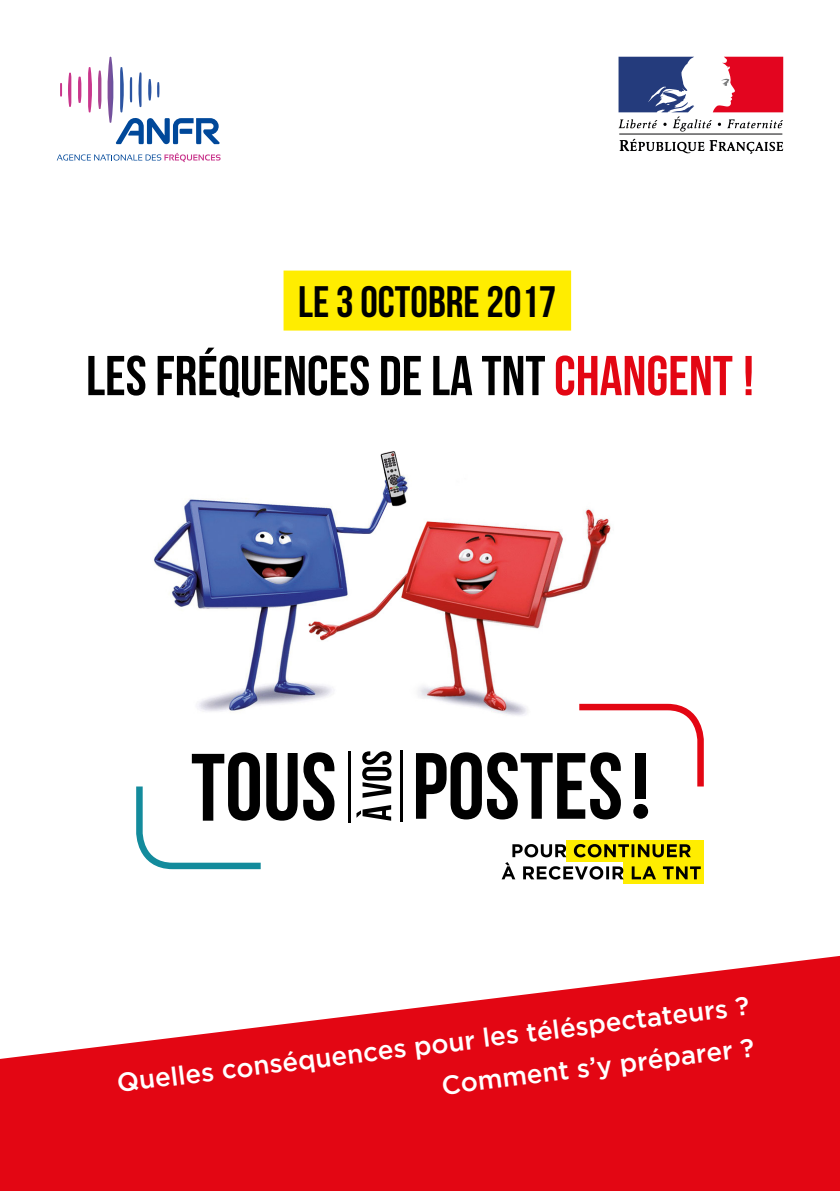
<style>
.page{position:relative;width:840px;height:1191px;background:#fff}
.page>*{position:absolute;margin:0;border:0;box-sizing:border-box;transform-origin:0 0}
.t1{font:56px "Bebas Neue";color:#000}
.t2{font:44px "Bebas Neue";color:#000}
.t3{font:500 26px/42px "Gotham";color:#fff;text-align:right}
.s1{color:#e30613}
</style>
<div class="page">
<svg style="left:618px;top:57px;width:164px;height:97px"></svg>
<svg style="left:57px;top:153px;width:163px;height:9px"></svg>
<svg style="left:98px;top:70px;width:3px;height:39px"></svg>
<svg style="left:78px;top:77px;width:3px;height:26px"></svg>
<svg style="left:88px;top:67px;width:4px;height:45px"></svg>
<svg style="left:68px;top:73px;width:3px;height:34px"></svg>
<svg style="left:60px;top:83px;width:2px;height:14px"></svg>
<svg style="left:107px;top:57px;width:113px;height:87px"></svg>
<div style="left:283px;top:270px;width:287px;height:60px;background:#ffed00"></div>
<svg style="left:0;top:956px;width:839px;height:235px;fill:#e30613"></svg>
<img style="left:154px;top:451px;width:457px;height:261px">
<svg style="left:303px;top:752px;width:31px;height:68px"></svg>
<hr style="left:348px;top:751px;width:2px;height:71px;background:#000">
<hr style="left:400px;top:751px;width:2px;height:71px;background:#000">
<svg style="left:356px;top:805px;width:35px;height:15px"></svg>
<svg style="left:362px;top:751px;width:29px;height:46px"></svg>
<svg style="left:136px;top:752px;width:161px;height:118px"></svg>
<svg style="left:416px;top:700px;width:288px;height:119px"></svg>
<div style="left:566px;top:840px;width:137px;height:21px;background:#ffed00"></div>
<div style="left:623px;top:861px;width:80px;height:22px;background:#ffed00"></div>
<svg style="left:501px;top:844px;width:199px;height:35px"></svg>
<h2 class="t2" style="left:298px;top:277px;width:259px">LE 3 OCTOBRE 2017</h2>
<h1 class="t1" style="left:86px;top:345px;width:669px">LES FRÉQUENCES DE LA TNT <span class="s1">CHANGENT !</span></h1>
<p class="t3" style="left:114px;top:1061px;width:638px;rotate:-7deg">Quelles conséquences pour les téléspectateurs ?<br>Comment s’y préparer ?</p>
</div>
